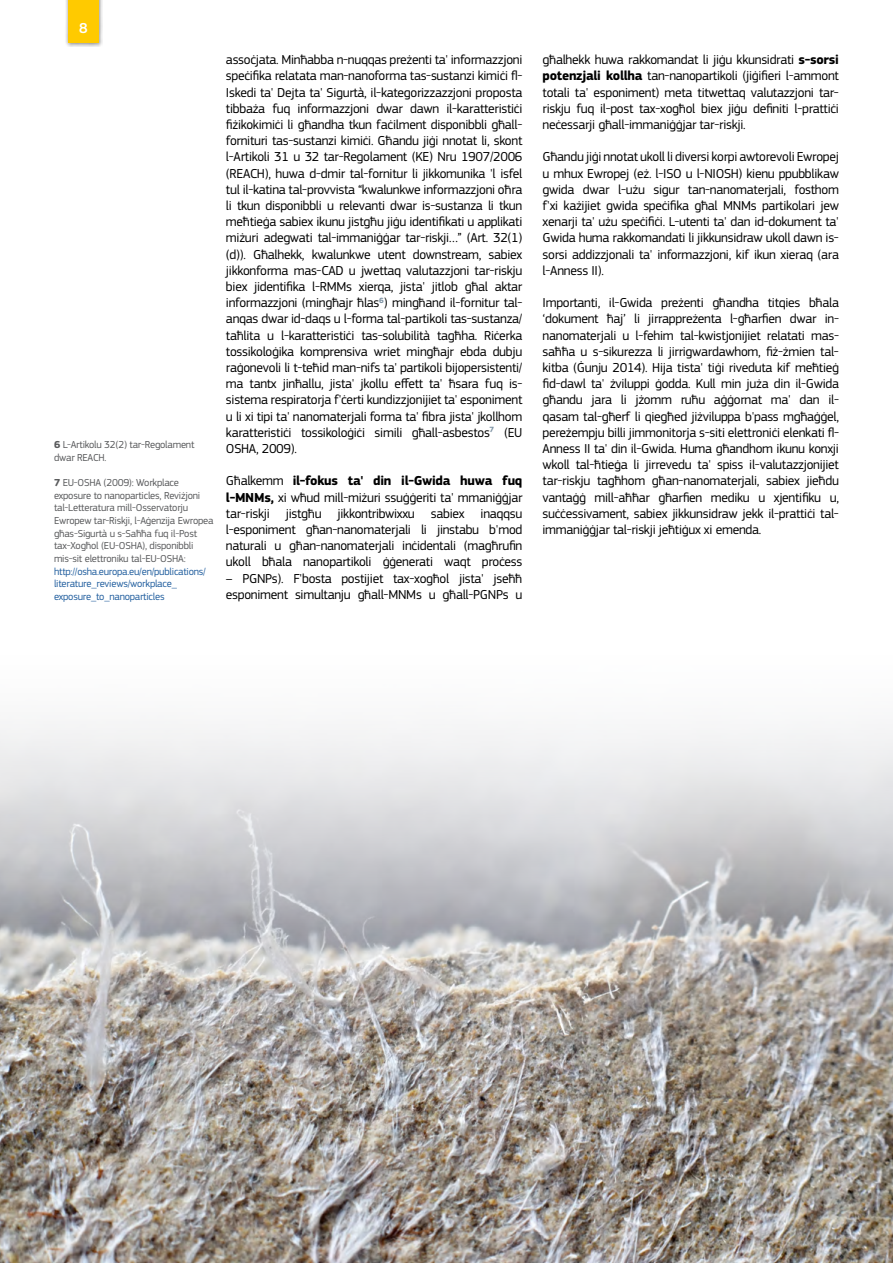
<style>
.page{position:relative;width:893px;height:1263px;background:#fff}
.page>*{position:absolute;margin:0;border:0;box-sizing:border-box;transform-origin:0 0}
.t1{font:500 15px "EC Square Sans Pro";color:#fff}
.t2{font:13.5px/16.2px "EC Square Sans Pro";letter-spacing:-.02em;color:#000;text-align:justify}
.t3{font:10.5px/12.6px "EC Square Sans Pro";letter-spacing:-.02em;color:#58595b}
.s1{font-weight:700}
.s2{color:#215e9e}
</style>
<div class="page">
<div style="left:64px;top:0;width:38px;height:47px;background:#000;opacity:.5"></div>
<div style="left:68px;top:0;width:31px;height:43px;background:#ffca00"></div>
<img style="left:0;top:724px;width:893px;height:539px">
<p class="t1" style="left:79px;top:19px;width:10px">8</p>
<p class="t3" style="left:54px;top:439px;width:142px"><span class="s1">6</span> L-Artikolu 32(2) tar-Regolament dwar REACH.</p>
<p class="t3" style="left:54px;top:477px;width:161px"><span class="s1">7</span> EU-OSHA (2009): Workplace exposure to nanoparticles, Reviżjoni tal-Letteratura mill-Osservatorju Ewropew tar-Riskji, l-Aġenzija Ewropea għas-Sigurtà u s-Saħħa fuq il-Post tax-Xogħol (EU-OSHA), disponibbli mis-sit elettroniku tal-EU-OSHA: <span class="s2">http://osha.europa.eu/en/publications/ literature_reviews/workplace_ exposure_to_nanoparticles</span></p>
<p class="t2" style="left:226px;top:52px;width:298px">assoċjata. Minħabba n-nuqqas preżenti ta' informazzjoni speċifika relatata man-nanoforma tas-sustanzi kimiċi fl-Iskedi ta' Dejta ta' Sigurtà, il-kategorizzazzjoni proposta tibbaża fuq informazzjoni dwar dawn il-karatteristiċi fiżikokimiċi li għandha tkun faċilment disponibbli għall&shy;fornituri tas-sustanzi kimiċi. Għandu jiġi nnotat li, skont l-Artikoli 31 u 32 tar-Regolament (KE) Nru 1907/2006 (REACH), huwa d-dmir tal-fornitur li jikkomunika 'l isfel tul il-katina tal-provvista “kwalunkwe informazzjoni oħra li tkun disponibbli u relevanti dwar is-sustanza li tkun meħtieġa sabiex ikunu jistgħu jiġu identifikati u applikati miżuri adegwati tal-immaniġġar tar-riskji…” (Art. 32(1) (d)). Għalhekk, kwalunkwe utent downstream, sabiex jikkonforma mas-CAD u jwettaq valutazzjoni tar-riskju biex jidentifika l-RMMs xierqa, jista' jitlob għal aktar informazzjoni (mingħajr ħlas<sup>6</sup>) mingħand il-fornitur tal&shy;anqas dwar id-daqs u l-forma tal-partikoli tas-sustanza/ taħlita u l-karatteristiċi tas-solubilità tagħha. Riċerka tossikoloġika komprensiva wriet mingħajr ebda dubju raġonevoli li t-teħid man-nifs ta' partikoli bijopersistenti/ ma tantx jinħallu, jista' jkollu effett ta' ħsara fuq is&shy;sistema respiratorja f'ċerti kundizzjonijiet ta' esponiment u li xi tipi ta' nanomaterjali forma ta' fibra jista' jkollhom karatteristiċi tossikoloġiċi simili għall-asbestos<sup>7</sup> (EU OSHA, 2009).</p>
<p class="t2" style="left:226px;top:473px;width:298px">Għalkemm <span class="s1">il-fokus ta' din il-Gwida huwa fuq l-MNMs,</span> xi wħud mill-miżuri ssuġġeriti ta' mmaniġġjar tar-riskji jistgħu jikkontribwixxu sabiex inaqqsu l-esponiment għan-nanomaterjali li jinstabu b'mod naturali u għan-nanomaterjali inċidentali (magħrufin ukoll bħala nanopartikoli ġġenerati waqt proċess</p>
<p class="t2" style="left:226px;top:570px;width:298px">– PGNPs). F'bosta postijiet tax-xogħol jista' jseħħ esponiment simultanju għall-MNMs u għall-PGNPs u</p>
<p class="t2" style="left:543px;top:52px;width:298px">għalhekk huwa rakkomandat li jiġu kkunsidrati <span class="s1">s-sorsi potenzjali kollha</span> tan-nanopartikoli (jiġifieri l-ammont totali ta' esponiment) meta titwettaq valutazzjoni tar&shy;riskju fuq il-post tax-xogħol biex jiġu definiti l-prattiċi neċessarji għall-immaniġġjar tar-riskji.</p>
<p class="t2" style="left:543px;top:149px;width:298px">Għandu jiġi nnotat ukoll li diversi korpi awtorevoli Ewropej u mhux Ewropej (eż. l-ISO u l-NIOSH) kienu ppubblikaw gwida dwar l-użu sigur tan-nanomaterjali, fosthom f'xi każijiet gwida speċifika għal MNMs partikolari jew xenarji ta' użu speċifiċi. L-utenti ta' dan id-dokument ta' Gwida huma rakkomandati li jikkunsidraw ukoll dawn is&shy;sorsi addizzjonali ta' informazzjoni, kif ikun xieraq (ara l-Anness II).</p>
<p class="t2" style="left:543px;top:295px;width:298px">Importanti, il-Gwida preżenti għandha titqies bħala ‘dokument ħaj’ li jirrappreżenta l-għarfien dwar in&shy;nanomaterjali u l-fehim tal-kwistjonijiet relatati mas&shy;saħħa u s-sikurezza li jirrigwardawhom, fiż-żmien tal&shy;kitba (Ġunju 2014). Hija tista' tiġi riveduta kif meħtieġ fid-dawl ta' żviluppi ġodda. Kull min juża din il-Gwida għandu jara li jżomm ruħu aġġornat ma' dan il&shy;qasam tal-għerf li qiegħed jiżviluppa b'pass mgħaġġel, pereżempju billi jimmonitorja s-siti elettroniċi elenkati fl-Anness II ta' din il-Gwida. Huma għandhom ikunu konxji wkoll tal-ħtieġa li jirrevedu ta' spiss il-valutazzjonijiet tar-riskju tagħhom għan-nanomaterjali, sabiex jieħdu vantaġġ mill-aħħar għarfien mediku u xjentifiku u, suċċessivament, sabiex jikkunsidraw jekk il-prattiċi tal&shy;immaniġġjar tal-riskji jeħtiġux xi emenda.</p>
</div>
